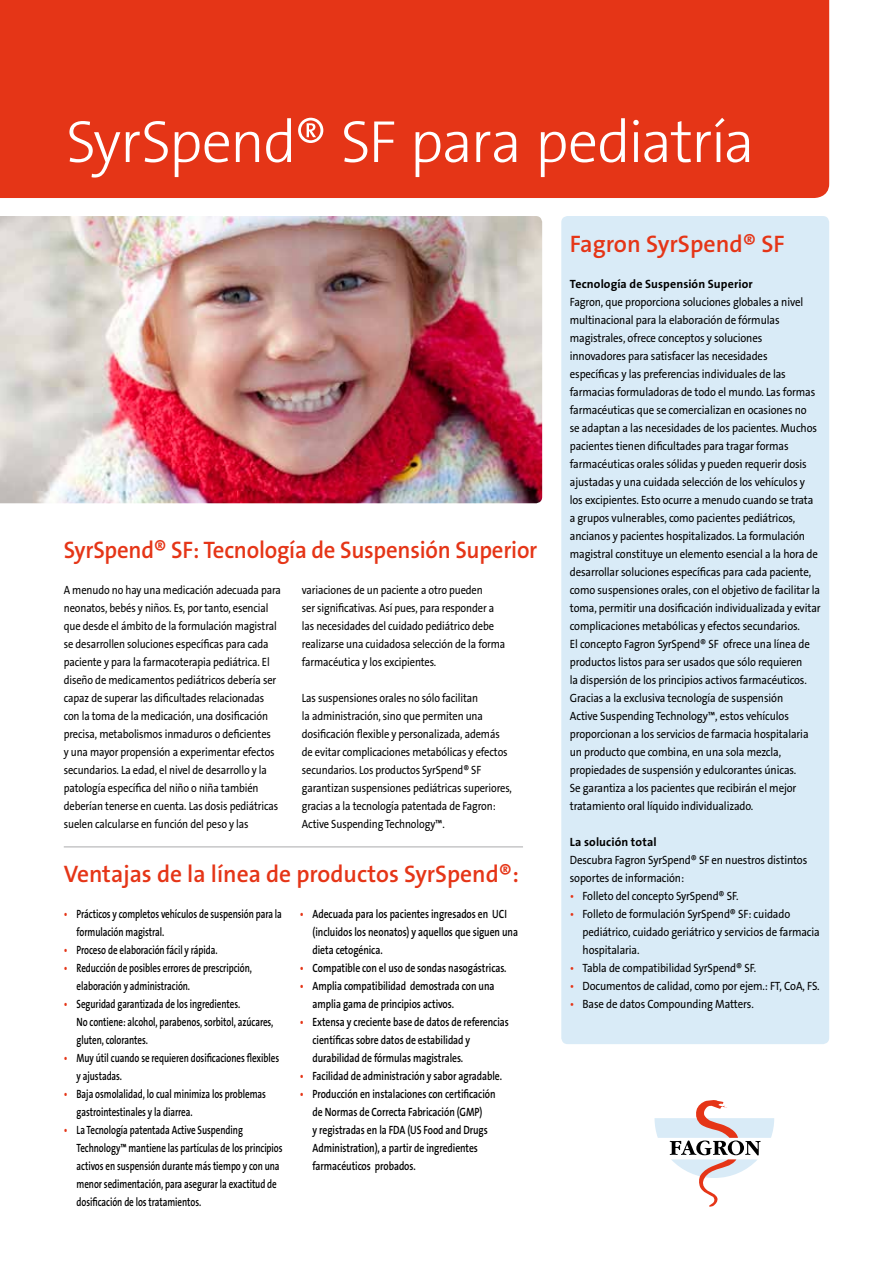
<style>
.page{position:relative;width:893px;height:1263px;background:#fff}
.page>*{position:absolute;margin:0;border:0;box-sizing:border-box;transform-origin:0 0}
.t1{font:60px "The Sans LP3 Lig";letter-spacing:-.025em;color:#fff}
.t2{font:24px "The Sans LP6 Se Bld";letter-spacing:-.01em;color:#e53517}
.t3{font:24px "The Sans LP6 Se Bld";letter-spacing:-.01em;color:#e53517;scale:.95 1}
.t4{font:12px/18px "The Sans LP5 Plain";letter-spacing:-.01em;color:#000;scale:.9 1}
.t5{font:12px/18px "The Sans LP5 Plain";letter-spacing:-.01em;color:#000;scale:.87 1}
.t6{font:12px/18px "The Sans LP6 Se Bld";letter-spacing:-.005em;color:#000;scale:.75 1}
.t7{font:12px/18px "The Sans LP6 Se Bld";letter-spacing:-.005em;color:#000;scale:.8 1}
.t8{font:700 12px "The Sans";letter-spacing:.01em;color:#000}
.s1{color:#e53517}
</style>
<div class="page">
<div style="left:0;top:0;width:829px;height:198px;background:#e53517"></div>
<img style="left:0;top:216px;width:542px;height:287px">
<svg style="left:654px;top:1100px;width:120px;height:107px"></svg>
<hr style="left:64px;top:846px;width:459px;height:2px;background:#c6c7c8">
<div style="left:561px;top:216px;width:268px;height:828px;background:#d9ebf7;border-radius:6px"></div>
<h1 class="t1" style="left:66px;top:103px;width:690px">SyrSpend® SF para pediatría</h1>
<h2 class="t3" style="left:64px;top:534px;width:500px">SyrSpend® SF: Tecnología de Suspensión Superior</h2>
<p class="t5" style="left:64px;top:581px;width:251px">A menudo no hay una medicación adecuada para neonatos, bebés y niños. Es, por tanto, esencial que desde el ámbito de la formulación magistral se desarrollen soluciones específicas para cada paciente y para la farmacoterapia pediátrica. El diseño de medicamentos pediátricos debería ser capaz de superar las dificultades relacionadas con la toma de la medicación, una dosificación precisa, metabolismos inmaduros o deficientes<br>y una mayor propensión a experimentar efectos secundarios. La edad, el nivel de desarrollo y la patología específica del niño o niña también deberían tenerse en cuenta. Las dosis pediátricas suelen calcularse en función del peso y las</p>
<p class="t5" style="left:302px;top:581px;width:235px">variaciones de un paciente a otro pueden<br>ser significativas. Así pues, para responder a las necesidades del cuidado pediátrico debe realizarse una cuidadosa selección de la forma farmacéutica y los excipientes.</p>
<p class="t5" style="left:302px;top:689px;width:243px">Las suspensiones orales no sólo facilitan<br>la administración, sino que permiten una dosificación flexible y personalizada, además de evitar complicaciones metabólicas y efectos secundarios. Los productos SyrSpend® SF garantizan suspensiones pediátricas superiores, gracias a la tecnología patentada de Fagron:<br>Active Suspending Technology™.</p>
<h2 class="t2" style="left:64px;top:858px;width:457px">Ventajas de la línea de productos SyrSpend®:</h2>
<p class="t6" style="left:77px;top:905px;width:275px;text-indent:-13px"><span class="s1">•</span> Prácticos y completos vehículos de suspensión para la formulación magistral.</p>
<p class="t6" style="left:64px;top:941px;width:207px"><span class="s1">•</span> Proceso de elaboración fácil y rápida.</p>
<p class="t6" style="left:77px;top:959px;width:235px;text-indent:-13px"><span class="s1">•</span> Reducción de posibles errores de prescripción, elaboración y administración.</p>
<p class="t6" style="left:77px;top:995px;width:264px;text-indent:-13px"><span class="s1">•</span> Seguridad garantizada de los ingredientes.<br>No contiene: alcohol, parabenos, sorbitol, azúcares, gluten, colorantes.</p>
<p class="t6" style="left:77px;top:1049px;width:272px;text-indent:-13px"><span class="s1">•</span> Muy útil cuando se requieren dosificaciones flexibles y ajustadas.</p>
<p class="t6" style="left:77px;top:1085px;width:254px;text-indent:-13px"><span class="s1">•</span> Baja osmolalidad, lo cual minimiza los problemas gastrointestinales y la diarrea.</p>
<p class="t6" style="left:77px;top:1121px;width:276px;text-indent:-13px"><span class="s1">•</span> La Tecnología patentada Active Suspending Technology™ mantiene las partículas de los principios activos en suspensión durante más tiempo y con una menor sedimentación, para asegurar la exactitud de dosificación de los tratamientos.</p>
<p class="t7" style="left:313px;top:905px;width:258px;text-indent:-13px"><span class="s1">•</span> Adecuada para los pacientes ingresados en UCI (incluidos los neonatos) y aquellos que siguen una dieta cetogénica.</p>
<p class="t7" style="left:300px;top:959px;width:260px"><span class="s1">•</span> Compatible con el uso de sondas nasogástricas.</p>
<p class="t7" style="left:313px;top:977px;width:229px;text-indent:-13px"><span class="s1">•</span> Amplia compatibilidad demostrada con una amplia gama de principios activos.</p>
<p class="t7" style="left:313px;top:1013px;width:247px;text-indent:-13px"><span class="s1">•</span> Extensa y creciente base de datos de referencias científicas sobre datos de estabilidad y durabilidad de fórmulas magistrales.</p>
<p class="t7" style="left:300px;top:1067px;width:254px"><span class="s1">•</span> Facilidad de administración y sabor agradable.</p>
<p class="t7" style="left:313px;top:1085px;width:230px;text-indent:-13px"><span class="s1">•</span> Producción en instalaciones con certificación de Normas de Correcta Fabricación (GMP)<br>y registradas en la FDA (US Food and Drugs Administration), a partir de ingredientes farmacéuticos probados.</p>
<h2 class="t2" style="left:570px;top:228px;width:216px">Fagron SyrSpend® SF</h2>
<p class="t8" style="left:570px;top:274px;width:184px">Tecnología de Suspensión Superior</p>
<p class="t4" style="left:570px;top:293px;width:280px">Fagron, que proporciona soluciones globales a nivel multinacional para la elaboración de fórmulas magistrales, ofrece conceptos y soluciones innovadores para satisfacer las necesidades<br>específicas y las preferencias individuales de las farmacias formuladoras de todo el mundo. Las formas farmacéuticas que se comercializan en ocasiones no<br>se adaptan a las necesidades de los pacientes. Muchos pacientes tienen dificultades para tragar formas farmacéuticas orales sólidas y pueden requerir dosis ajustadas y una cuidada selección de los vehículos y los excipientes. Esto ocurre a menudo cuando se trata a grupos vulnerables, como pacientes pediátricos, ancianos y pacientes hospitalizados. La formulación magistral constituye un elemento esencial a la hora de desarrollar soluciones específicas para cada paciente, como suspensiones orales, con el objetivo de facilitar la toma, permitir una dosificación individualizada y evitar complicaciones metabólicas y efectos secundarios.<br>El concepto Fagron SyrSpend® SF ofrece una línea de productos listos para ser usados que sólo requieren<br>la dispersión de los principios activos farmacéuticos.<br>Gracias a la exclusiva tecnología de suspensión<br>Active Suspending Technology™, estos vehículos proporcionan a los servicios de farmacia hospitalaria un producto que combina, en una sola mezcla, propiedades de suspensión y edulcorantes únicas.<br>Se garantiza a los pacientes que recibirán el mejor tratamiento oral líquido individualizado.</p>
<p class="t8" style="left:570px;top:832px;width:88px">La solución total</p>
<p class="t4" style="left:570px;top:851px;width:265px">Descubra Fagron SyrSpend® SF en nuestros distintos soportes de información:</p>
<p class="t4" style="left:570px;top:887px;width:189px"><span class="s1">•</span> Folleto del concepto SyrSpend® SF.</p>
<p class="t4" style="left:583px;top:905px;width:265px;text-indent:-13px"><span class="s1">•</span> Folleto de formulación SyrSpend® SF: cuidado pediátrico, cuidado geriátrico y servicios de farmacia hospitalaria.</p>
<p class="t4" style="left:570px;top:959px;width:209px"><span class="s1">•</span> Tabla de compatibilidad SyrSpend® SF.</p>
<p class="t4" style="left:570px;top:977px;width:279px"><span class="s1">•</span> Documentos de calidad, como por ejem.: FT, CoA, FS.</p>
<p class="t4" style="left:570px;top:995px;width:206px"><span class="s1">•</span> Base de datos Compounding Matters.</p>
</div>
